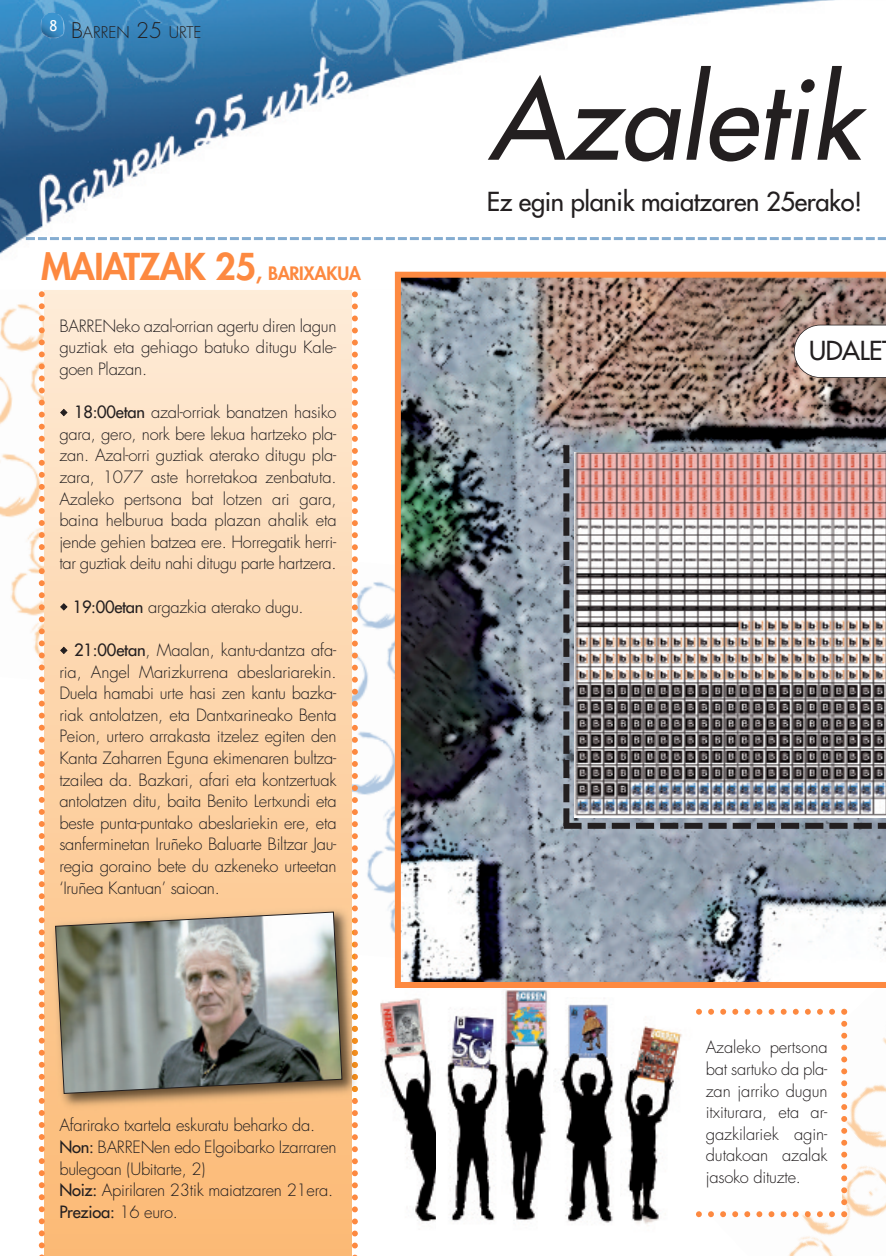
<style>
.page{position:relative;width:886px;height:1256px;background:#fff}
.page>*{position:absolute;margin:0;border:0;box-sizing:border-box;transform-origin:0 0}
.t1{font:italic 108px "Futura";letter-spacing:.005em;color:#231f20}
.t2{font:800 36px "Futura";letter-spacing:-.015em;color:#fd8940}
.t3{font:25.5px "Futura";letter-spacing:-.015em;color:#231f20}
.t4{font:300 16.5px/21.6px "Futura";letter-spacing:-.015em;color:#231f20;text-align:justify}
.t5{font:300 15.75px "Futura";color:#231f20}
.t6{font:15px "Trebuchet MS";color:#fff}
.s1{font-size:21px}
.s2{font-size:22.5px}
.s3{font-size:18px}
.s4{font-weight:400}
</style>
<div class="page">
<img style="left:0;top:304px;width:26px;height:310px">
<img style="left:0;top:0;width:26px;height:254px">
<img style="left:26px;top:0;width:860px;height:1256px">
<p class="t6" style="left:50px;top:17px;width:9px">8</p>
<p class="t5" style="left:71px;top:25px;width:132px"><span class="s1">B</span>ARREN <span class="s1">25</span> URTE</p>
<h2 class="t2" style="left:41px;top:250px;width:321px">MAIATZAK 25<span class="s2">,</span> <span class="s3">BARIXAKUA</span></h2>
<p class="t4" style="left:59px;top:316px;width:279px">BARRENeko azal-orrian agertu diren lagun guztiak eta gehiago batuko ditugu Kale&shy;goen Plazan.</p>
<p class="t4" style="left:59px;top:403px;width:279px;text-indent:15px"><span class="s4">18:00etan</span> azal-orriak banatzen hasiko gara, gero, nork bere lekua hartzeko pla&shy;zan. Azal-orri guztiak aterako ditugu pla&shy;zara, 1077 aste horretakoa zenbatuta.<br>Azaleko pertsona bat lotzen ari gara, baina helburua bada plazan ahalik eta jende gehien batzea ere. Horregatik herri&shy;tar guztiak deitu nahi ditugu parte hartzera.</p>
<p class="t4" style="left:73px;top:597px;width:232px"><span class="s4">19:00etan</span> argazkia aterako dugu.</p>
<p class="t4" style="left:59px;top:640px;width:279px;text-indent:15px"><span class="s4">21:00etan</span>, Maalan, kantu-dantza afa&shy;ria, Angel Marizkurrena abeslariarekin.<br>Duela hamabi urte hasi zen kantu bazka&shy;riak antolatzen, eta Dantxarineako Benta Peion, urtero arrakasta itzelez egiten den Kanta Zaharren Eguna ekimenaren bultza&shy;tzailea da. Bazkari, afari eta kontzertuak antolatzen ditu, baita Benito Lertxundi eta beste punta-puntako abeslariekin ere, eta sanferminetan Iruñeko Baluarte Biltzar Jau&shy;regia goraino bete du azkeneko urteetan ‘Iruñea Kantuan’ saioan.</p>
<p class="t4" style="left:59px;top:1115px;width:279px;text-align:left">Afarirako txartela eskuratu beharko da.<br><span class="s4">Non:</span> BARRENen edo Elgoibarko Izarraren bulegoan (Ubitarte, 2)<br><span class="s4">Noiz:</span> Apirilaren 23tik maiatzaren 21era.<br><span class="s4">Prezioa:</span> 16 euro.</p>
<h1 class="t1" style="left:488px;top:66px;width:373px">Azaletik</h1>
<h3 class="t3" style="left:487px;top:189px;width:377px">Ez egin planik maiatzaren 25erako!</h3>
<h3 class="t3" style="left:808px;top:337px;width:75px">UDALE</h3>
<p class="t4" style="left:705px;top:1037px;width:123px">Azaleko pertsona bat sartuko da pla&shy;zan jarriko dugun itxiturara, eta ar&shy;gazkilariek agin&shy;dutakoan azalak jasoko dituzte.</p>
</div>
